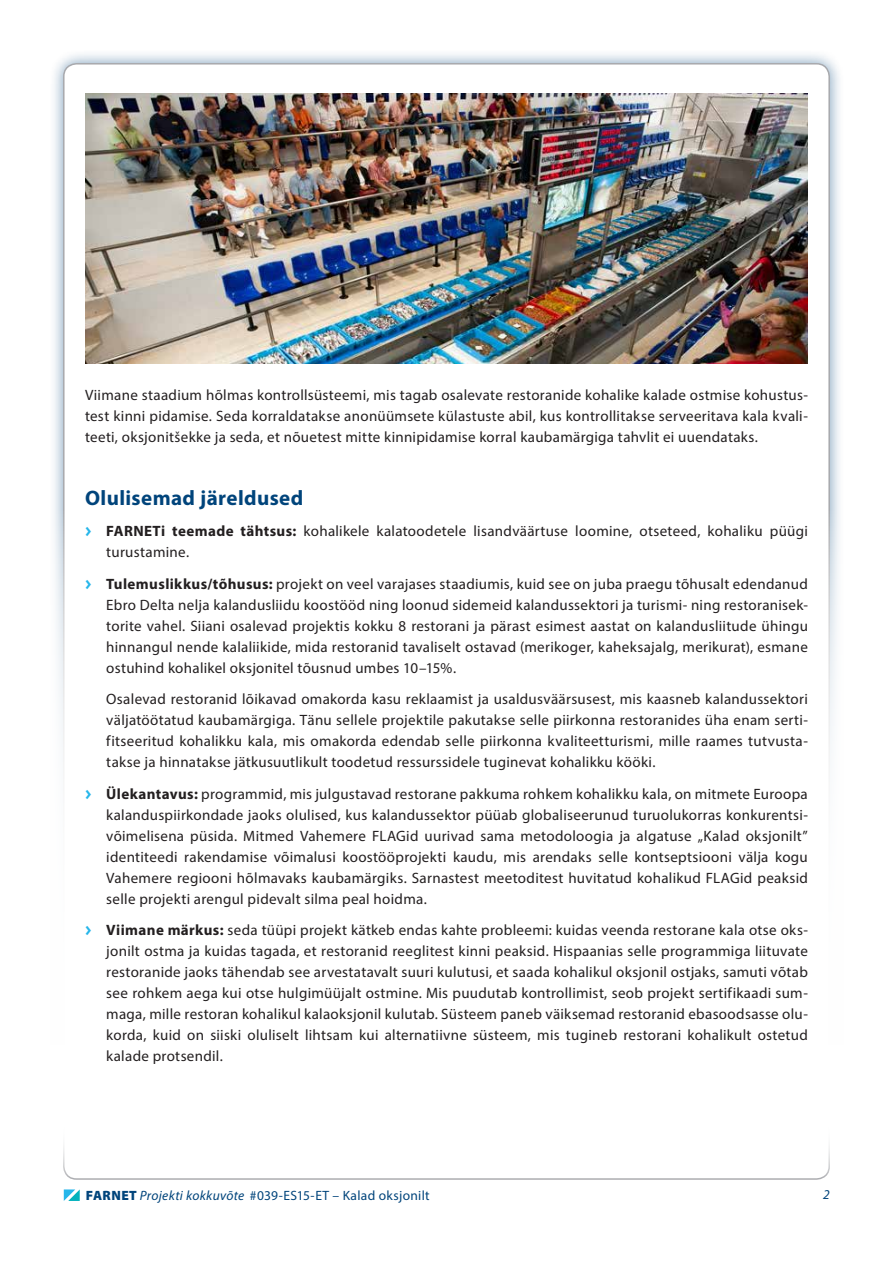
<style>
.page{position:relative;width:893px;height:1263px;background:#fff}
.page>*{position:absolute;margin:0;border:0;box-sizing:border-box;transform-origin:0 0}
.t1{font:700 21px "Myriad Pro";letter-spacing:.02em;color:#00447b}
.t2{font:15px/21px "Myriad Pro";letter-spacing:.02em;color:#231f20;text-align:justify}
.t3{font:13.5px "Myriad Pro";letter-spacing:.025em;color:#00447b}
.t4{font:italic 13.5px "Myriad Pro";color:#00447b}
.s1{font-family:"Meta Plus Bold Caps";color:#26b6ea}
.s2{font-weight:700}
.s3{font-weight:900}
.s4{font-style:italic}
</style>
<div class="page">
<div style="left:49px;top:49px;width:795px;height:1165px;background:#00447b;opacity:.5"></div>
<div style="left:64px;top:64px;width:765px;height:1135px;background:#fff;border-radius:13px"></div>
<div style="left:0;top:510px;width:893px;height:753px;background:#fff"></div>
<svg style="left:63px;top:1146px;width:767px;height:34px"></svg>
<svg style="left:64px;top:1189px;width:16px;height:12px"></svg>
<img style="left:85px;top:94px;width:723px;height:269px">
<p class="t2" style="left:85px;top:384px;width:724px">Viimane staadium hõlmas kontrollsüsteemi, mis tagab osalevate restoranide kohalike kalade ostmise kohustus&shy;test kinni pidamise. Seda korraldatakse anonüümsete külastuste abil, kus kontrollitakse serveeritava kala kvali&shy;teeti, oksjonitšekke ja seda, et nõuetest mitte kinnipidamise korral kaubamärgiga tahvlit ei uuendataks.</p>
<h1 class="t1" style="left:85px;top:484px;width:220px">Olulisemad järeldused</h1>
<p class="t2" style="left:106px;top:520px;width:703px;text-indent:-21px"><span class="s1">&gt;</span> <span class="s2">FARNETi teemade tähtsus:</span> kohalikele kalatoodetele lisandväärtuse loomine, otseteed, kohaliku püügi turustamine.</p>
<p class="t2" style="left:106px;top:573px;width:703px;text-indent:-21px"><span class="s1">&gt;</span> <span class="s2">Tulemuslikkus/tõhusus:</span> projekt on veel varajases staadiumis, kuid see on juba praegu tõhusalt edendanud Ebro Delta nelja kalandusliidu koostööd ning loonud sidemeid kalandussektori ja turismi- ning restoranisek&shy;torite vahel. Siiani osalevad projektis kokku 8 restorani ja pärast esimest aastat on kalandusliitude ühingu hinnangul nende kalaliikide, mida restoranid tavaliselt ostavad (merikoger, kaheksajalg, merikurat), esmane ostuhind kohalikel oksjonitel tõusnud umbes 10–15%.</p>
<p class="t2" style="left:106px;top:688px;width:703px">Osalevad restoranid lõikavad omakorda kasu reklaamist ja usaldusväärsusest, mis kaasneb kalandussektori väljatöötatud kaubamärgiga. Tänu sellele projektile pakutakse selle piirkonna restoranides üha enam serti&shy;fitseeritud kohalikku kala, mis omakorda edendab selle piirkonna kvaliteetturismi, mille raames tutvusta&shy;takse ja hinnatakse jätkusuutlikult toodetud ressurssidele tuginevat kohalikku kööki.</p>
<p class="t2" style="left:106px;top:783px;width:703px;text-indent:-21px"><span class="s1">&gt;</span> <span class="s2">Ülekantavus:</span> programmid, mis julgustavad restorane pakkuma rohkem kohalikku kala, on mitmete Euroopa kalanduspiirkondade jaoks olulised, kus kalandussektor püüab globaliseerunud turuolukorras konkurentsi&shy;võimelisena püsida. Mitmed Vahemere FLAGid uurivad sama metodoloogia ja algatuse „Kalad oksjonilt” identiteedi rakendamise võimalusi koostööprojekti kaudu, mis arendaks selle kontseptsiooni välja kogu Vahemere regiooni hõlmavaks kaubamärgiks. Sarnastest meetoditest huvitatud kohalikud FLAGid peaksid selle projekti arengul pidevalt silma peal hoidma.</p>
<p class="t2" style="left:106px;top:919px;width:703px;text-indent:-21px"><span class="s1">&gt;</span> <span class="s2">Viimane märkus:</span> seda tüüpi projekt kätkeb endas kahte probleemi: kuidas veenda restorane kala otse oks&shy;jonilt ostma ja kuidas tagada, et restoranid reeglitest kinni peaksid. Hispaanias selle programmiga liituvate restoranide jaoks tähendab see arvestatavalt suuri kulutusi, et saada kohalikul oksjonil ostjaks, samuti võtab see rohkem aega kui otse hulgimüüjalt ostmine. Mis puudutab kontrollimist, seob projekt sertifikaadi sum&shy;maga, mille restoran kohalikul kalaoksjonil kulutab. Süsteem paneb väiksemad restoranid ebasoodsasse olu&shy;korda, kuid on siiski oluliselt lihtsam kui alternatiivne süsteem, mis tugineb restorani kohalikult ostetud kalade protsendil.</p>
<p class="t3" style="left:86px;top:1187px;width:345px"><span class="s3">FARNET</span> <span class="s4">Projekti kokkuvõte</span> #039-ES15-ET – Kalad oksjonilt</p>
<p class="t4" style="left:823px;top:1186px;width:8px">2</p>
</div>
